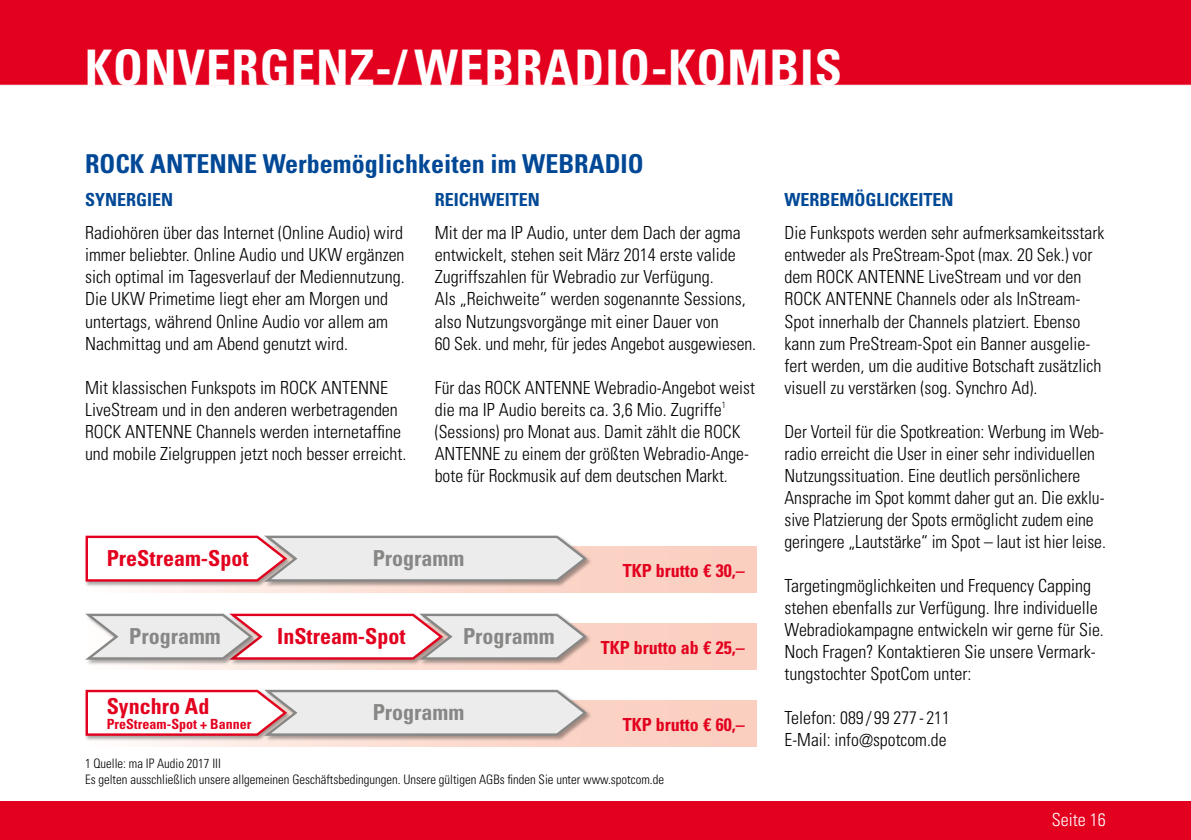
<style>
.page{position:relative;width:1191px;height:840px;background:#fff}
.page>*{position:absolute;margin:0;border:0;box-sizing:border-box;transform-origin:0 0}
.t1{font:700 condensed 49px "Univers";letter-spacing:.02em;color:#fff}
.t2{font:700 condensed 26px "Univers";color:#004896}
.t3{font:700 condensed 22px "Univers";color:#e3001e}
.t4{font:700 condensed 22px "Univers";color:#878786}
.t5{font:300 condensed 18px/22px "Univers";color:#000}
.t6{font:700 condensed 18px "Univers";color:#e3001e}
.t7{font:700 condensed 18px "Univers";color:#004896}
.t8{font:300 condensed 18px "Univers";color:#fff}
.t9{font:700 condensed 14px "Univers";color:#e3001e}
.t10{font:300 condensed 13px/16px "Univers";color:#000}
.s1{font-family:"Helvetica Neue LT Std"}
</style>
<div class="page">
<div style="left:0;top:0;width:1191px;height:86px;background:#e3001e"></div>
<div style="left:0;top:800px;width:1191px;height:39px;background:#e3001e"></div>
<div style="left:78px;top:546px;width:678px;height:46px;background:linear-gradient(to right,#fff9f7,#f9c8b7)"></div>
<div style="left:78px;top:700px;width:678px;height:46px;background:linear-gradient(to right,#fff9f7,#f9c8b7)"></div>
<div style="left:78px;top:623px;width:678px;height:46px;background:linear-gradient(to right,#fef9f6,#f9c8b7)"></div>
<div style="left:85px;top:534px;width:208px;height:53px;background:#000;opacity:.35"></div>
<div style="left:85px;top:688px;width:208px;height:53px;background:#000;opacity:.35"></div>
<div style="left:264px;top:534px;width:328px;height:53px;background:#000;opacity:.35"></div>
<svg style="left:84px;top:534px;width:504px;height:48px"></svg>
<div style="left:264px;top:688px;width:328px;height:53px;background:#000;opacity:.35"></div>
<svg style="left:84px;top:688px;width:504px;height:48px"></svg>
<div style="left:229px;top:612px;width:219px;height:53px;background:#000;opacity:.35"></div>
<div style="left:85px;top:612px;width:173px;height:53px;background:#000;opacity:.35"></div>
<div style="left:419px;top:612px;width:173px;height:53px;background:#000;opacity:.35"></div>
<svg style="left:82px;top:612px;width:506px;height:48px"></svg>
<h1 class="t1" style="left:85px;top:38px;width:758px">KONVERGENZ-/ WEBRADIO-KOMBIS</h1>
<h2 class="t2" style="left:85px;top:148px;width:560px">ROCK ANTENNE Werbemöglichkeiten im WEBRADIO</h2>
<p class="t7" style="left:85px;top:189px;width:90px">SYNERGIEN</p>
<p class="t5" style="left:85px;top:222px;width:321px">Radiohören über das Internet (Online Audio) wird immer beliebter. Online Audio und UKW ergänzen sich optimal im Tagesverlauf der Mediennutzung.<br>Die UKW Primetime liegt eher am Morgen und untertags, während Online Audio vor allem am Nachmittag und am Abend genutzt wird.</p>
<p class="t5" style="left:85px;top:376px;width:323px">Mit klassischen Funkspots im ROCK ANTENNE LiveStream und in den anderen werbetragenden ROCK ANTENNE Channels werden internetaffine und mobile Zielgruppen jetzt noch besser erreicht.</p>
<p class="t7" style="left:435px;top:189px;width:107px">REICHWEITEN</p>
<p class="t5" style="left:435px;top:222px;width:323px">Mit der ma IP Audio, unter dem Dach der agma entwickelt, stehen seit März 2014 erste valide Zugriffszahlen für Webradio zur Verfügung.<br>Als „Reichweite“ werden sogenannte Sessions, also Nutzungsvorgänge mit einer Dauer von<br>60 Sek. und mehr, für jedes Angebot ausgewiesen.</p>
<p class="t5" style="left:435px;top:376px;width:322px">Für das ROCK ANTENNE Webradio-Angebot weist die ma IP Audio bereits ca. 3,6 Mio. Zugriffe<sup>1 </sup>(Sessions) pro Monat aus. Damit zählt die ROCK ANTENNE zu einem der größten Webradio-Ange&shy;bote für Rockmusik auf dem deutschen Markt.</p>
<p class="t3" style="left:107px;top:544px;width:143px">PreStream-Spot</p>
<p class="t4" style="left:373px;top:544px;width:93px">Programm</p>
<p class="t4" style="left:129px;top:622px;width:93px">Programm</p>
<p class="t3" style="left:277px;top:622px;width:130px">InStream-Spot</p>
<p class="t4" style="left:463px;top:622px;width:93px">Programm</p>
<p class="t3" style="left:107px;top:691px;width:104px">Synchro Ad</p>
<p class="t9" style="left:107px;top:714px;width:146px">PreStream-Spot + Banner</p>
<p class="t4" style="left:373px;top:698px;width:93px">Programm</p>
<p class="t6" style="left:623px;top:559px;width:123px">TKP brutto <span class="s1">€</span> 30,–</p>
<p class="t6" style="left:601px;top:636px;width:145px">TKP brutto ab <span class="s1">€</span> 25,–</p>
<p class="t6" style="left:623px;top:713px;width:123px">TKP brutto <span class="s1">€</span> 60,–</p>
<p class="t10" style="left:85px;top:755px;width:580px">1 Quelle: ma IP Audio 2017 III<br>Es gelten ausschließlich unsere allgemeinen Geschäftsbedingungen. Unsere gültigen AGBs finden Sie unter www.spotcom.de</p>
<p class="t7" style="left:784px;top:189px;width:171px">WERBEMÖGLICKEITEN</p>
<p class="t5" style="left:784px;top:222px;width:321px">Die Funkspots werden sehr aufmerksamkeitsstark entweder als PreStream-Spot (max. 20 Sek.) vor dem ROCK ANTENNE LiveStream und vor den ROCK ANTENNE Channels oder als InStream-Spot innerhalb der Channels platziert. Ebenso kann zum PreStream-Spot ein Banner ausgelie&shy;fert werden, um die auditive Botschaft zusätzlich visuell zu verstärken (sog. Synchro Ad).</p>
<p class="t5" style="left:784px;top:420px;width:323px">Der Vorteil für die Spotkreation: Werbung im Web&shy;radio erreicht die User in einer sehr individuellen Nutzungssituation. Eine deutlich persönlichere Ansprache im Spot kommt daher gut an. Die exklu&shy;sive Platzierung der Spots ermöglicht zudem eine geringere „Lautstärke“ im Spot – laut ist hier leise.</p>
<p class="t5" style="left:784px;top:574px;width:321px">Targetingmöglichkeiten und Frequency Capping stehen ebenfalls zur Verfügung. Ihre individuelle Webradiokampagne entwickeln wir gerne für Sie.<br>Noch Fragen? Kontaktieren Sie unsere Vermark&shy;tungstochter SpotCom unter:</p>
<p class="t5" style="left:784px;top:706px;width:167px">Telefon: 089 / 99 277 - 211<br>E-Mail: info@spotcom.de</p>
<p class="t8" style="left:1052px;top:808px;width:55px">Seite 16</p>
</div>
